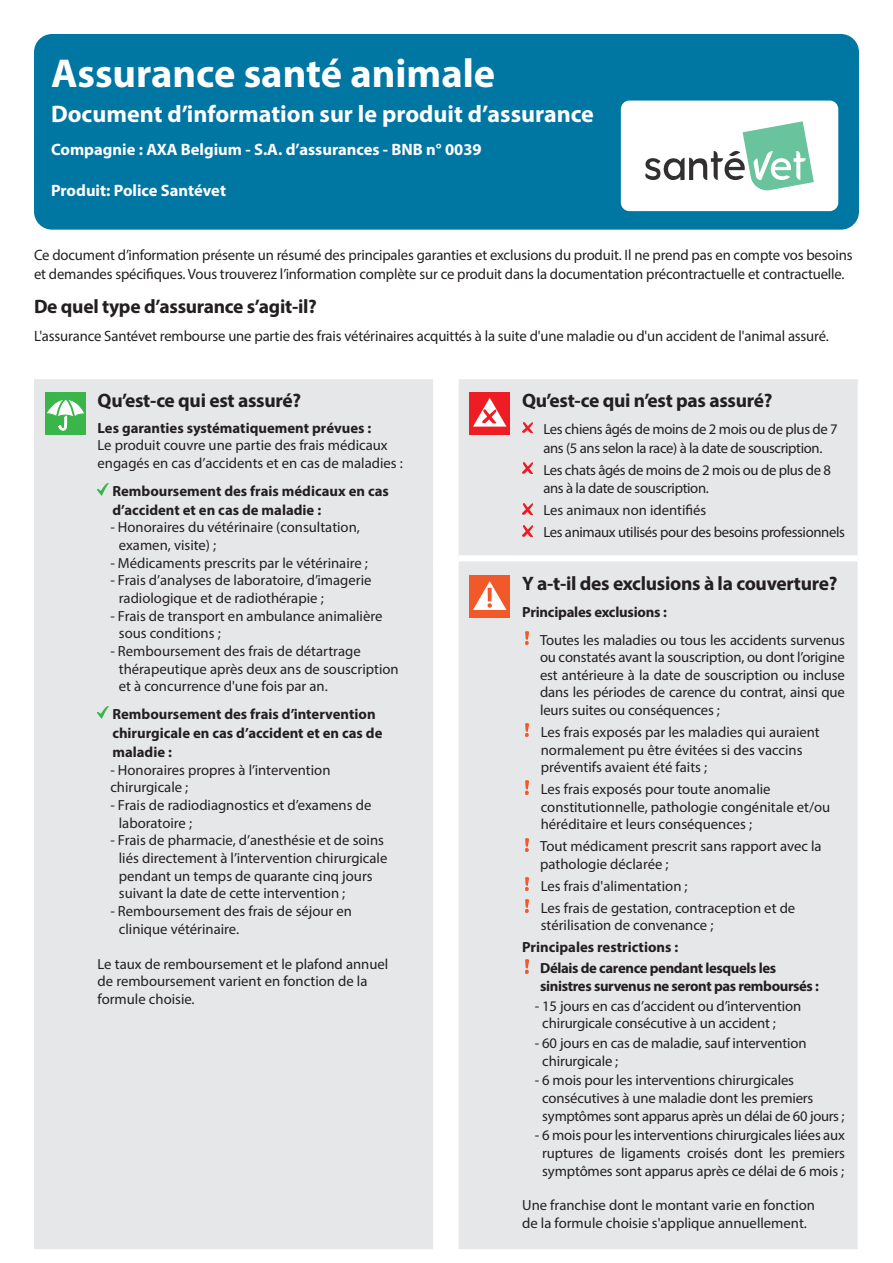
<style>
.page{position:relative;width:893px;height:1263px;background:#fff}
.page>*{position:absolute;margin:0;border:0;box-sizing:border-box;transform-origin:0 0}
.Form_title{font:700 40.5px "Myriad Pro";color:#fff}
.Form_sub_title{font:700 24px "Myriad Pro";color:#fff}
.Cover_subhead{font:700 19.5px "Myriad Pro";letter-spacing:-.015em;color:#231f20}
.Company_Product_header{font:700 16.5px "Myriad Pro";color:#fff}
.Form_intro{font:15px/19.5px "Myriad Pro";letter-spacing:-.01em;color:#231f20}
.Covered_bullets{font:14.7px/17.7px "Myriad Pro";color:#231f20}
.Covered_bullets-2{font:700 14.7px/19px "Myriad Pro";color:#231f20}
.Covered_bullets-3{font:14.7px/18.8px "Myriad Pro";letter-spacing:-.025em;color:#231f20}
.Covered_bullets-4{font:700 14.7px/17.7px "Myriad Pro";letter-spacing:-.025em;color:#231f20}
</style>
<div class="page">
<div style="left:34px;top:34px;width:825px;height:196px;background:#0076a3;border-radius:18px"></div>
<div style="left:621px;top:101px;width:217px;height:110px;background:#fff;border-radius:9px"></div>
<div style="left:34px;top:379px;width:824px;height:870px;background:#e6e7e9"></div>
<div style="left:459px;top:555px;width:59px;height:6px;background:#fff"></div>
<div style="left:518px;top:555px;width:340px;height:6px;background:#fff"></div>
<div style="left:433px;top:560px;width:26px;height:6px;background:#fff"></div>
<div style="left:45px;top:392px;width:41px;height:43px;background:#3ab54a"></div>
<svg style="left:47px;top:395px;width:37px;height:35px"></svg>
<svg style="left:98px;top:484px;width:10px;height:12px"></svg>
<svg style="left:98px;top:707px;width:10px;height:12px"></svg>
<div style="left:469px;top:392px;width:41px;height:43px;background:#ee1d23"></div>
<svg style="left:473px;top:398px;width:33px;height:29px"></svg>
<svg style="left:522px;top:422px;width:11px;height:11px"></svg>
<svg style="left:522px;top:463px;width:11px;height:10px"></svg>
<svg style="left:522px;top:503px;width:11px;height:11px"></svg>
<svg style="left:522px;top:525px;width:11px;height:11px"></svg>
<div style="left:469px;top:575px;width:41px;height:43px;background:#f15929"></div>
<svg style="left:473px;top:581px;width:33px;height:29px"></svg>
<svg style="left:525px;top:631px;width:4px;height:13px"></svg>
<svg style="left:525px;top:724px;width:4px;height:13px"></svg>
<svg style="left:525px;top:781px;width:4px;height:13px"></svg>
<svg style="left:525px;top:838px;width:4px;height:13px"></svg>
<img style="left:525px;top:877px;width:4px;height:14px">
<img style="left:525px;top:899px;width:4px;height:14px">
<svg style="left:525px;top:960px;width:4px;height:13px"></svg>
<svg style="left:645px;top:121px;width:169px;height:70px"></svg>
<p class="Form_title" style="left:51px;top:47px;width:446px">Assurance santé animale</p>
<p class="Form_sub_title" style="left:51px;top:98px;width:544px">Document d’information sur le produit d’assurance</p>
<p class="Company_Product_header" style="left:51px;top:138px;width:432px">Compagnie : AXA Belgium - S.A. d’assurances - BNB n° 0039</p>
<p class="Company_Product_header" style="left:51px;top:180px;width:177px">Produit: Police Santévet</p>
<p class="Form_intro" style="left:34px;top:245px;width:820px">Ce document d’information présente un résumé des principales garanties et exclusions du produit. Il ne prend pas en compte vos besoins et demandes spécifiques. Vous trouverez l’information complète sur ce produit dans la documentation précontractuelle et contractuelle.</p>
<p class="Cover_subhead" style="left:34px;top:294px;width:284px">De quel type d’assurance s’agit-il?</p>
<p class="Form_intro" style="left:34px;top:326px;width:796px">L'assurance Santévet rembourse une partie des frais vétérinaires acquittés à la suite d'une maladie ou d'un accident de l'animal assuré.</p>
<p class="Cover_subhead" style="left:98px;top:387px;width:205px">Qu’est-ce qui est assuré?</p>
<p class="Covered_bullets-2" style="left:98px;top:418px;width:275px">Les garanties systématiquement prévues :</p>
<p class="Covered_bullets" style="left:98px;top:436px;width:307px">Le produit couvre une partie des frais médicaux engagés en cas d’accidents et en cas de maladies :</p>
<p class="Covered_bullets-2" style="left:112px;top:481px;width:278px">Remboursement des frais médicaux en cas d’accident et en cas de maladie :</p>
<p class="Covered_bullets" style="left:110px;top:518px;width:251px">- Honoraires du vétérinaire (consultation,</p>
<p class="Covered_bullets" style="left:119px;top:536px;width:99px">examen, visite) ;</p>
<p class="Covered_bullets" style="left:110px;top:554px;width:259px">- Médicaments prescrits par le vétérinaire ;</p>
<p class="Covered_bullets" style="left:110px;top:571px;width:263px">- Frais d’analyses de laboratoire, d’imagerie</p>
<p class="Covered_bullets" style="left:119px;top:589px;width:206px">radiologique et de radiothérapie ;</p>
<p class="Covered_bullets" style="left:110px;top:607px;width:274px">- Frais de transport en ambulance animalière</p>
<p class="Covered_bullets" style="left:119px;top:624px;width:103px">sous conditions ;</p>
<p class="Covered_bullets" style="left:110px;top:642px;width:252px">- Remboursement des frais de détartrage</p>
<p class="Covered_bullets" style="left:119px;top:660px;width:281px">thérapeutique après deux ans de souscription et à concurrence d'une fois par an.</p>
<p class="Covered_bullets-2" style="left:112px;top:704px;width:272px">Remboursement des frais d’intervention chirurgicale en cas d’accident et en cas de maladie :</p>
<p class="Covered_bullets" style="left:110px;top:761px;width:222px">- Honoraires propres à l’intervention chirurgicale ;</p>
<p class="Covered_bullets" style="left:110px;top:796px;width:263px">- Frais de radiodiagnostics et d’examens de</p>
<p class="Covered_bullets" style="left:119px;top:814px;width:75px">laboratoire ;</p>
<p class="Covered_bullets" style="left:110px;top:831px;width:275px">- Frais de pharmacie, d’anesthésie et de soins</p>
<p class="Covered_bullets" style="left:119px;top:849px;width:270px">liés directement à l’intervention chirurgicale pendant un temps de quarante cinq jours suivant la date de cette intervention ;</p>
<p class="Covered_bullets" style="left:110px;top:902px;width:243px">- Remboursement des frais de séjour en</p>
<p class="Covered_bullets" style="left:119px;top:919px;width:122px">clinique vétérinaire.</p>
<p class="Covered_bullets" style="left:98px;top:955px;width:292px">Le taux de remboursement et le plafond annuel de remboursement varient en fonction de la formule choisie.</p>
<p class="Cover_subhead" style="left:522px;top:387px;width:252px">Qu’est-ce qui n’est pas assuré?</p>
<p class="Covered_bullets-3" style="left:543px;top:419px;width:296px">Les chiens âgés de moins de 2 mois ou de plus de 7 ans (5 ans selon la race) à la date de souscription.</p>
<p class="Covered_bullets-3" style="left:543px;top:460px;width:289px">Les chats âgés de moins de 2 mois ou de plus de 8 ans à la date de souscription.</p>
<p class="Covered_bullets" style="left:543px;top:501px;width:164px">Les animaux non identifiés</p>
<p class="Covered_bullets-3" style="left:543px;top:523px;width:303px">Les animaux utilisés pour des besoins professionnels</p>
<p class="Cover_subhead" style="left:522px;top:571px;width:317px">Y a-t-il des exclusions à la couverture?</p>
<p class="Covered_bullets-2" style="left:522px;top:602px;width:146px">Principales exclusions :</p>
<p class="Covered_bullets" style="left:540px;top:630px;width:306px;text-align:justify">Toutes les maladies ou tous les accidents survenus ou constatés avant la souscription, ou dont l’origine est antérieure à la date de souscription ou incluse dans les périodes de carence du contrat, ainsi que leurs suites ou conséquences ;</p>
<p class="Covered_bullets" style="left:541px;top:723px;width:280px">Les frais exposés par les maladies qui auraient normalement pu être évitées si des vaccins préventifs avaient été faits ;</p>
<p class="Covered_bullets" style="left:541px;top:780px;width:291px">Les frais exposés pour toute anomalie constitutionnelle, pathologie congénitale et/ou héréditaire et leurs conséquences ;</p>
<p class="Covered_bullets" style="left:540px;top:837px;width:283px">Tout médicament prescrit sans rapport avec la pathologie déclarée ;</p>
<p class="Covered_bullets" style="left:541px;top:877px;width:148px">Les frais d'alimentation ;</p>
<p class="Covered_bullets" style="left:541px;top:899px;width:256px">Les frais de gestation, contraception et de stérilisation de convenance ;</p>
<p class="Covered_bullets-2" style="left:522px;top:937px;width:158px">Principales restrictions :</p>
<p class="Covered_bullets-4" style="left:540px;top:959px;width:280px">Délais de carence pendant lesquels les sinistres survenus ne seront pas remboursés :</p>
<p class="Covered_bullets" style="left:542px;top:996px;width:261px;text-indent:-7px">- 15 jours en cas d’accident ou d’intervention chirurgicale consécutive à un accident ;</p>
<p class="Covered_bullets" style="left:542px;top:1034px;width:266px;text-indent:-7px">- 60 jours en cas de maladie, sauf intervention chirurgicale ;</p>
<p class="Covered_bullets" style="left:542px;top:1071px;width:304px;text-indent:-7px">- 6 mois pour les interventions chirurgicales consécutives à une maladie dont les premiers symptômes sont apparus après un délai de 60 jours ;</p>
<p class="Covered_bullets" style="left:535px;top:1126px;width:311px;text-align:center">- 6 mois pour les interventions chirurgicales liées aux ruptures de ligaments croisés dont les premiers symptômes sont apparus après ce délai de 6 mois ;</p>
<p class="Covered_bullets" style="left:522px;top:1196px;width:294px">Une franchise dont le montant varie en fonction de la formule choisie s'applique annuellement.</p>
</div>
